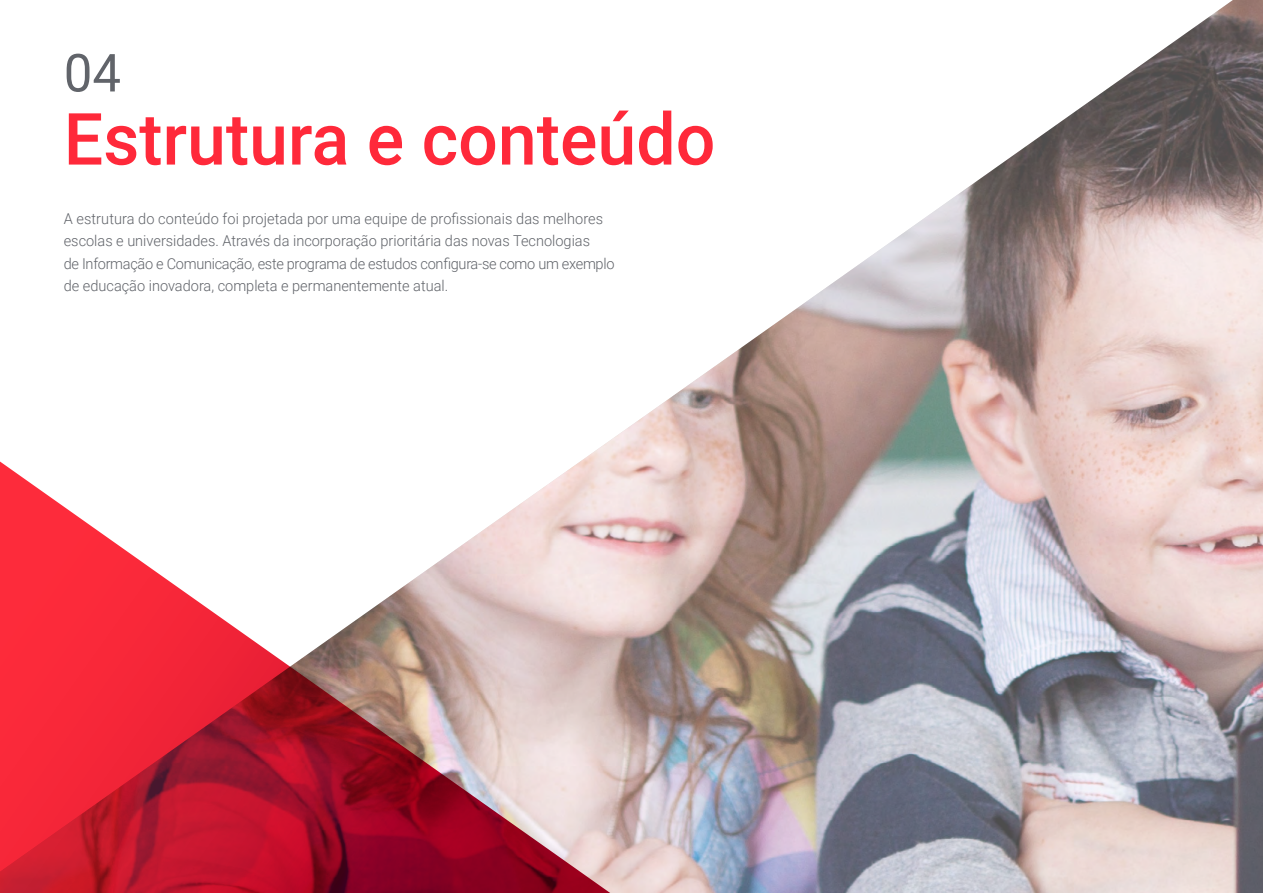
<style>
.page{position:relative;width:1263px;height:893px;background:#fff}
.page>*{position:absolute;margin:0;border:0;box-sizing:border-box;transform-origin:0 0}
.t1{font:500 72px "Roboto";color:#ff293a}
.t2{font:52.5px "Roboto";color:#61646a}
.t3{font:300 15px/22.5px "Roboto";color:#61646a}
</style>
<div class="page">
<img style="left:602px;top:0;width:661px;height:893px">
<svg style="left:0;top:446px;width:640px;height:447px"></svg>
<h2 class="t2" style="left:64px;top:36px;width:59px">04</h2>
<h1 class="t1" style="left:64px;top:89px;width:653px">Estrutura e conteúdo</h1>
<p class="t3" style="left:64px;top:207px;width:552px">A estrutura do conteúdo foi projetada por uma equipe de profissionais das melhores escolas e universidades. Através da incorporação prioritária das novas Tecnologias<br>de Informação e Comunicação, este programa de estudos configura-se como um exemplo de educação inovadora, completa e permanentemente atual.</p>
</div>
